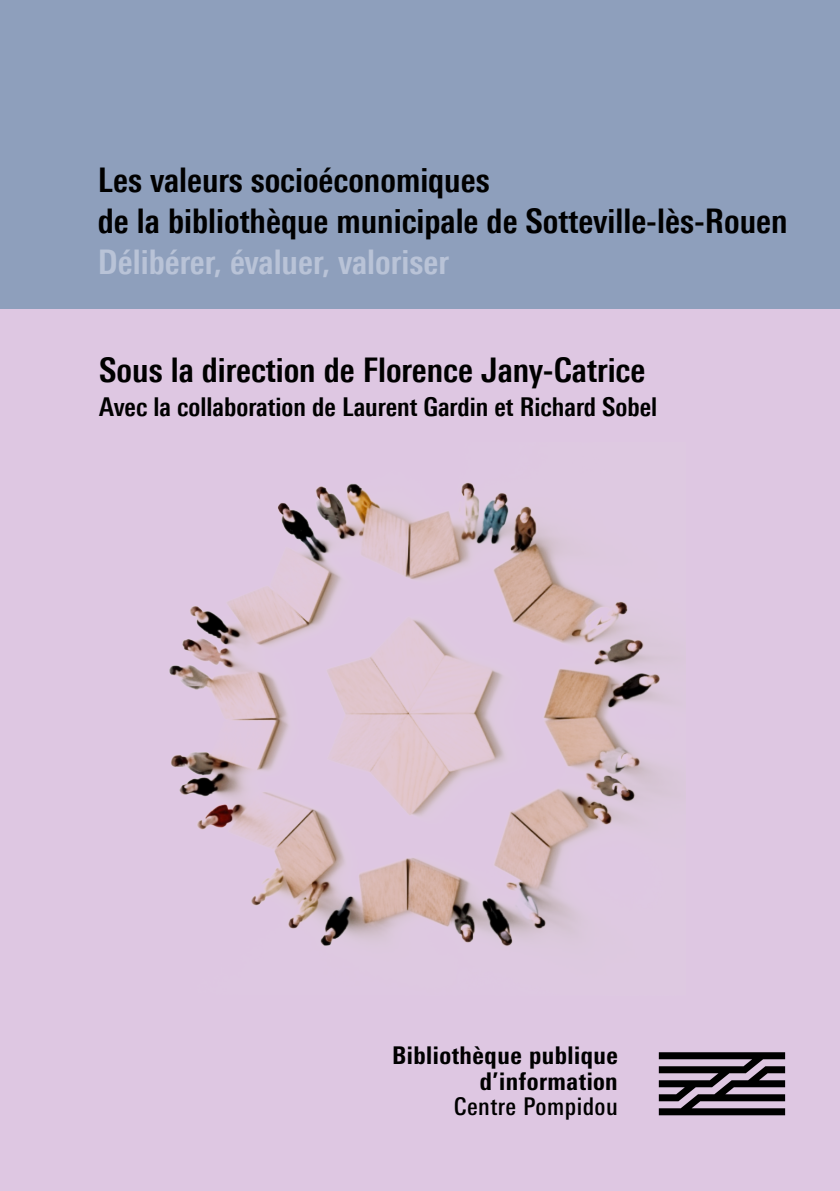
<style>
.page{position:relative;width:840px;height:1191px;background:#fff}
.page>*{position:absolute;margin:0;border:0;box-sizing:border-box;transform-origin:0 0}
.t1{font:700 condensed 34px/41px "Univers Next Pro";color:#000}
.t2{font:700 condensed 34px "Univers Next Pro";color:#b9c3d7}
.t3{font:700 condensed 26px "Univers Next Pro";color:#000}
.t4{font:800 condensed 24.4px/25.6px "Univers Next Pro";letter-spacing:.02em;color:#000;text-align:right}
.t5{font:500 condensed 24.4px "Univers Next Pro";letter-spacing:.02em;color:#000}
</style>
<div class="page">
<div style="left:0;top:0;width:839px;height:1191px;background:#dec7e2"></div>
<div style="left:0;top:0;width:839px;height:308px;background:#8e9fbc"></div>
<svg style="left:658px;top:1052px;width:126px;height:63px"></svg>
<img style="left:169px;top:482px;width:503px;height:464px">
<p class="t1" style="left:98px;top:159px;width:690px">Les valeurs socioéconomiques<br>de la bibliothèque municipale de Sotteville-lès-Rouen</p>
<p class="t2" style="left:98px;top:242px;width:352px">Délibérer, évaluer, valoriser</p>
<p class="t1" style="left:99px;top:349px;width:547px">Sous la direction de Florence Jany-Catrice</p>
<p class="t3" style="left:99px;top:391px;width:559px">Avec la collaboration de Laurent Gardin et Richard Sobel</p>
<p class="t4" style="left:392px;top:1042px;width:227px">Bibliothèque publique d’information</p>
<p class="t5" style="left:453px;top:1092px;width:166px">Centre Pompidou</p>
</div>
